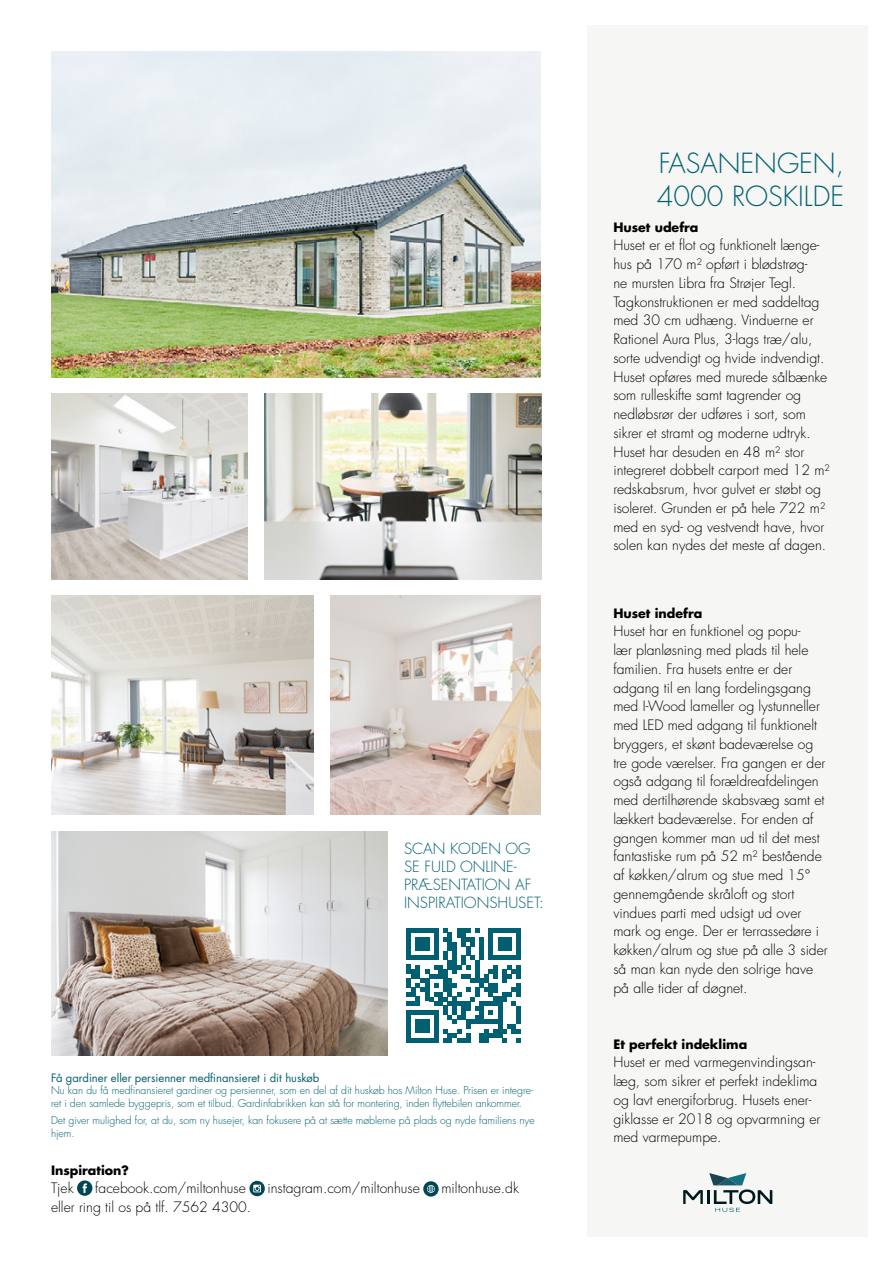
<style>
.page{position:relative;width:893px;height:1263px;background:#fff}
.page>*{position:absolute;margin:0;border:0;box-sizing:border-box;transform-origin:0 0}
.OVERSKRIFTSTYPE_TYND{font:300 27px "Futura LT Pro";color:#005f70}
.OVERSKRIFTSTYPE_TYND-2{font:300 15px/18px "Futura LT Pro";color:#005f70}
.Brødtekst_1_UDEN_ind{font:300 13.95px/18.8px "Futura LT Pro";color:#000}
.Mellemrubrik_2{font:700 12.6px "Futura LT Pro";color:#000}
.Mellemrubrik_2-2{font:11.25px "Futura LT Pro";color:#005f70}
.Brødtekst_1_UDEN_ind-2{font:300 10.5px/12.6px "Futura LT Pro";letter-spacing:-.005em;color:#005f70}
</style>
<div class="page">
<div style="left:587px;top:26px;width:280px;height:1211px;background:#f6f7f4"></div>
<img style="left:51px;top:51px;width:490px;height:326px">
<img style="left:51px;top:831px;width:337px;height:224px">
<img style="left:51px;top:595px;width:263px;height:219px">
<img style="left:51px;top:394px;width:196px;height:185px">
<img style="left:330px;top:596px;width:211px;height:218px">
<img style="left:264px;top:394px;width:277px;height:185px">
<hr style="left:707px;top:1190px;width:3px;height:14px;background:#001a20">
<svg style="left:683px;top:1190px;width:20px;height:14px"></svg>
<svg style="left:709px;top:1173px;width:63px;height:39px"></svg>
<svg style="left:77px;top:1180px;width:15px;height:16px"></svg>
<svg style="left:249px;top:1181px;width:16px;height:15px"></svg>
<svg style="left:423px;top:1181px;width:16px;height:15px"></svg>
<div style="left:406px;top:928px;width:5px;height:28px;background:#005f70"></div>
<hr style="left:416px;top:937px;width:4px;height:14px;background:#005f70">
<div style="left:420px;top:937px;width:5px;height:14px;background:#005f70"></div>
<hr style="left:425px;top:937px;width:4px;height:14px;background:#005f70">
<svg style="left:411px;top:928px;width:23px;height:5px"></svg>
<hr style="left:434px;top:928px;width:4px;height:28px;background:#005f70">
<svg style="left:443px;top:928px;width:5px;height:14px"></svg>
<hr style="left:448px;top:933px;width:4px;height:18px;background:#005f70">
<div style="left:452px;top:942px;width:5px;height:14px;background:#005f70"></div>
<div style="left:461px;top:928px;width:5px;height:18px;background:#005f70"></div>
<hr style="left:466px;top:946px;width:4px;height:10px;background:#005f70">
<div style="left:470px;top:937px;width:5px;height:9px;background:#005f70"></div>
<svg style="left:457px;top:928px;width:23px;height:14px"></svg>
<hr style="left:480px;top:937px;width:4px;height:19px;background:#005f70">
<hr style="left:489px;top:928px;width:4px;height:28px;background:#005f70">
<hr style="left:498px;top:937px;width:4px;height:14px;background:#005f70">
<div style="left:502px;top:937px;width:5px;height:14px;background:#005f70"></div>
<hr style="left:507px;top:937px;width:4px;height:14px;background:#005f70">
<svg style="left:493px;top:928px;width:23px;height:5px"></svg>
<div style="left:516px;top:928px;width:5px;height:28px;background:#005f70"></div>
<svg style="left:406px;top:951px;width:115px;height:91px"></svg>
<p class="OVERSKRIFTSTYPE_TYND-2" style="left:404px;top:840px;width:141px">SCAN KODEN OG<br>SE FULD ONLINE-<br>PRÆSENTATION AF<br>INSPIRATIONSHUSET:</p>
<p class="Mellemrubrik_2-2" style="left:51px;top:1070px;width:270px">Få gardiner eller persienner medfinansieret i dit huskøb</p>
<p class="Brødtekst_1_UDEN_ind-2" style="left:51px;top:1084px;width:484px">Nu kan du få medfinansieret gardiner og persienner, som en del af dit huskøb hos Milton Huse. Prisen er integre&shy;ret i den samlede byggepris, som et tilbud. Gardinfabrikken kan stå for montering, inden flyttebilen ankommer.</p>
<p class="Brødtekst_1_UDEN_ind-2" style="left:51px;top:1114px;width:485px">Det giver mulighed for, at du, som ny husejer, kan fokusere på at sætte møblerne på plads og nyde familiens nye hjem.</p>
<p class="Mellemrubrik_2" style="left:51px;top:1160px;width:80px">Inspiration?</p>
<p class="Brødtekst_1_UDEN_ind" style="left:51px;top:1179px;width:24px">Tjek</p>
<p class="Brødtekst_1_UDEN_ind" style="left:95px;top:1179px;width:152px">facebook.com/miltonhuse</p>
<p class="Brødtekst_1_UDEN_ind" style="left:267px;top:1179px;width:154px">instagram.com/miltonhuse</p>
<p class="Brødtekst_1_UDEN_ind" style="left:441px;top:1179px;width:79px">miltonhuse.dk</p>
<p class="Brødtekst_1_UDEN_ind" style="left:51px;top:1197px;width:202px">eller ring til os på tlf. 7562 4300.</p>
<p class="OVERSKRIFTSTYPE_TYND" style="left:659px;top:146px;width:187px">FASANENGEN,</p>
<p class="OVERSKRIFTSTYPE_TYND" style="left:657px;top:178px;width:189px">4000 ROSKILDE</p>
<p class="Mellemrubrik_2" style="left:613px;top:217px;width:87px">Huset udefra</p>
<p class="Brødtekst_1_UDEN_ind" style="left:613px;top:236px;width:218px">Huset er et flot og funktionelt længe&shy;hus på 170 m² opført i blødstrøg-<br>ne mursten Libra fra Strøjer Tegl.<br>Tagkonstruktionen er med saddeltag med 30 cm udhæng. Vinduerne er Rationel Aura Plus, 3-lags træ/alu, sorte udvendigt og hvide indvendigt.<br>Huset opføres med murede sålbænke som rulleskifte samt tagrender og nedløbsrør der udføres i sort, som sikrer et stramt og moderne udtryk.<br>Huset har desuden en 48 m² stor integreret dobbelt carport med 12 m² redskabsrum, hvor gulvet er støbt og isoleret. Grunden er på hele 722 m² med en syd- og vestvendt have, hvor solen kan nydes det meste af dagen.</p>
<p class="Mellemrubrik_2" style="left:613px;top:603px;width:90px">Huset indefra</p>
<p class="Brødtekst_1_UDEN_ind" style="left:613px;top:622px;width:216px">Huset har en funktionel og popu-<br>lær planløsning med plads til hele familien. Fra husets entre er der adgang til en lang fordelingsgang med I-Wood lameller og lystunneller med LED med adgang til funktionelt bryggers, et skønt badeværelse og tre gode værelser. Fra gangen er der også adgang til forældreafdelingen med dertilhørende skabsvæg samt et lækkert badeværelse. For enden af gangen kommer man ud til det mest fantastiske rum på 52 m² bestående af køkken/alrum og stue med 15° gennemgående skråloft og stort vindues parti med udsigt ud over mark og enge. Der er terrassedøre i køkken/alrum og stue på alle 3 sider så man kan nyde den solrige have på alle tider af døgnet.</p>
<p class="Mellemrubrik_2" style="left:613px;top:1034px;width:135px">Et perfekt indeklima</p>
<p class="Brødtekst_1_UDEN_ind" style="left:613px;top:1053px;width:208px">Huset er med varmegenvindingsan&shy;læg, som sikrer et perfekt indeklima og lavt energiforbrug. Husets ener&shy;giklasse er 2018 og opvarmning er med varmepumpe.</p>
</div>
